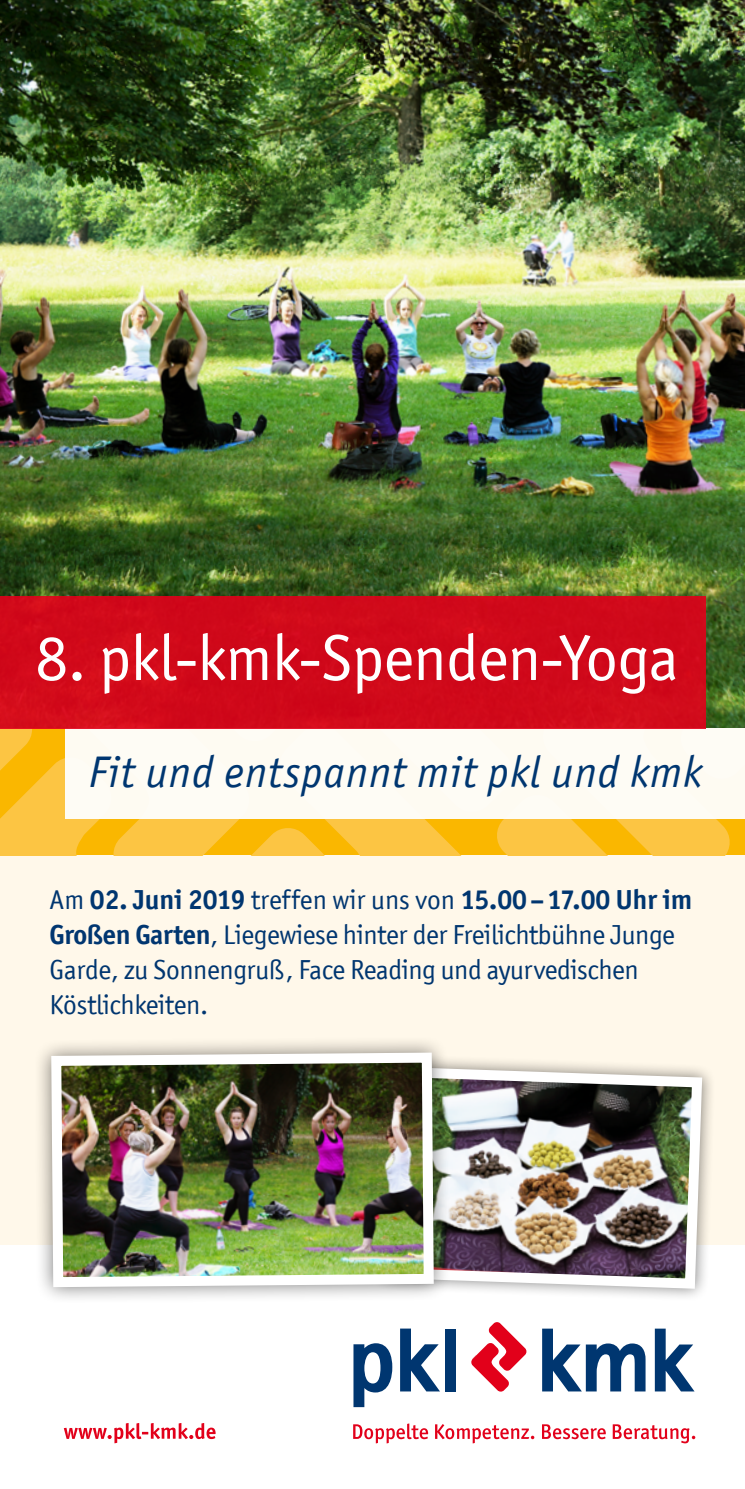
<style>
.page{position:relative;width:745px;height:1489px;background:#fff}
.page>*{position:absolute;margin:0;border:0;box-sizing:border-box;transform-origin:0 0}
.t1{font:65px "Officina San ITC";letter-spacing:-.01em;color:#fff}
.t2{font:italic 44.25px "Officina San ITC";letter-spacing:.02em;color:#003670}
.t3{font:27.5px/35px "Officina San ITC";letter-spacing:-.015em;color:#003670}
.s1{font-weight:700}
</style>
<div class="page">
<img style="left:0;top:0;width:744px;height:728px">
<div style="left:0;top:855px;width:744px;height:389px;background:#fff8ea"></div>
<svg style="left:0;top:728px;width:744px;height:127px"></svg>
<div style="left:66px;top:728px;width:678px;height:91px;background:#fefcf5"></div>
<svg style="left:64px;top:1423px;width:151px;height:20px"></svg>
<svg style="left:353px;top:1343px;width:39px;height:63px"></svg>
<svg style="left:400px;top:1328px;width:39px;height:63px"></svg>
<div style="left:445px;top:1328px;width:11px;height:63px;background:#003670"></div>
<svg style="left:542px;top:1328px;width:103px;height:63px"></svg>
<svg style="left:654px;top:1328px;width:40px;height:63px"></svg>
<svg style="left:471px;top:1322px;width:55px;height:69px"></svg>
<svg style="left:353px;top:1423px;width:341px;height:20px"></svg>
<div style="left:0;top:595px;width:705px;height:133px;background:#d0091a"></div>
<div style="left:371px;top:1053px;width:344px;height:249px;background:#000;opacity:.5"></div>
<img style="left:450px;top:1061px;width:257px;height:232px">
<div style="left:34px;top:1035px;width:416px;height:269px;background:#000;opacity:.5"></div>
<img style="left:46px;top:1047px;width:392px;height:245px">
<h1 class="t1" style="left:35px;top:620px;width:644px">8. pkl-kmk-Spenden-Yoga</h1>
<h2 class="t2" style="left:89px;top:747px;width:614px">Fit und entspannt mit pkl und kmk</h2>
<p class="t3" style="left:50px;top:881px;width:643px">Am <span class="s1">02. Juni 2019</span> treffen wir uns von <span class="s1">15.00–17.00 Uhr im Großen Garten</span>, Liegewiese hinter der Freilichtbühne Junge Garde, zu Sonnengruß, Face Reading und ayurvedischen Köstlichkeiten.</p>
</div>
